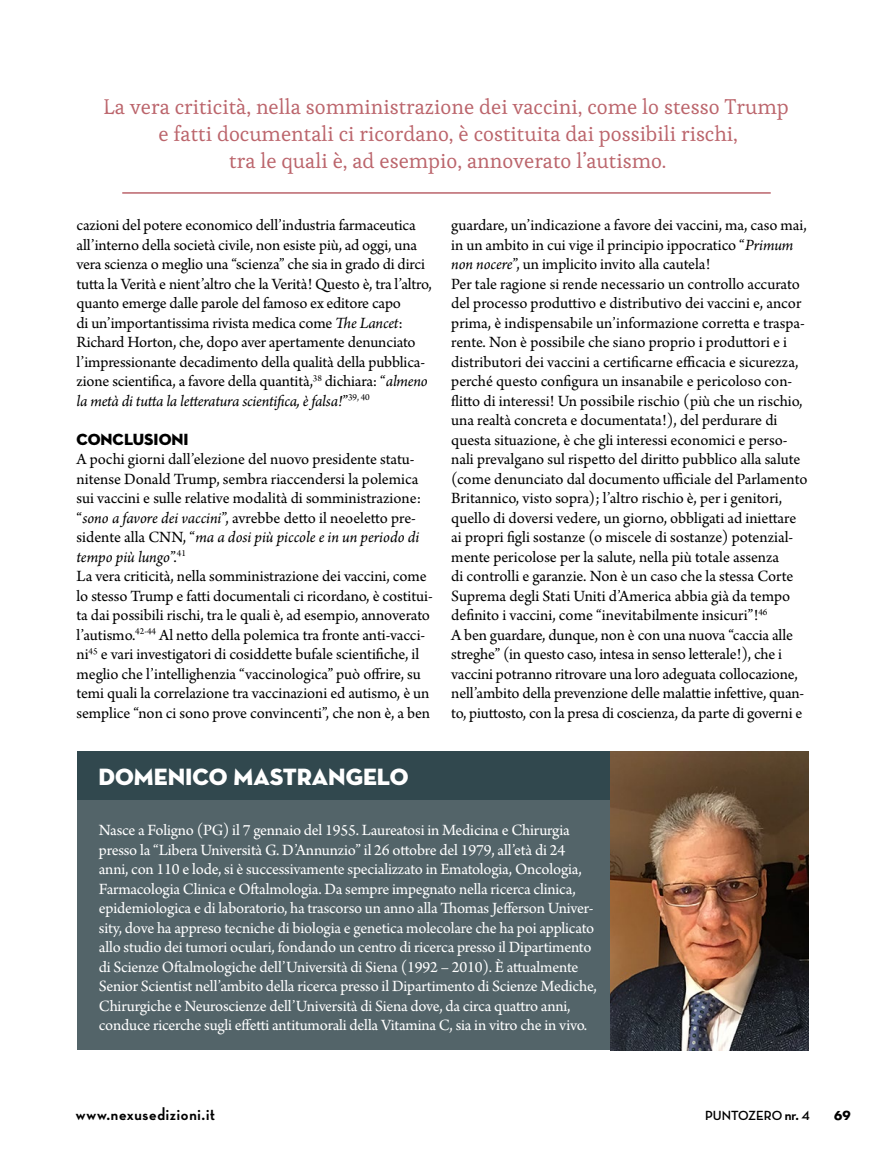
<style>
.page{position:relative;width:893px;height:1170px;background:#fff}
.page>*{position:absolute;margin:0;border:0;box-sizing:border-box;transform-origin:0 0}
.t1{font:24px "Neutra Disp Titling";color:#fff}
.t2{font:21px/27px "Esteban";color:#bb646b;text-align:center}
.t3{font:700 18px "Neutra Disp";letter-spacing:.04em;color:#000}
.t4{font:16.5px/19.5px "Arno Pro";letter-spacing:-.005em;color:#000}
.t5{font:16.5px/19.5px "Arno Pro";letter-spacing:-.01em;color:#fff}
.t6{font:16.5px "Neutra Disp Titling";color:#000}
.t7{font:700 13.5px "Neutra Disp";color:#000}
.t8{font:700 12px "Futura";color:#000}
.s1{font-style:italic}
.s2{font-size:16.5px}
</style>
<div class="page">
<div style="left:78px;top:751px;width:731px;height:298px;background:#536469"></div>
<div style="left:77px;top:751px;width:732px;height:49px;background:#31484e"></div>
<img style="left:610px;top:751px;width:199px;height:298px">
<hr style="left:122px;top:192px;width:649px;height:2px;background:#bb646b">
<p class="t2" style="left:103px;top:93px;width:687px">La vera criticità, nella somministrazione dei vaccini, come lo stesso Trump e fatti documentali ci ricordano, è costituita dai possibili rischi,<br>tra le quali è, ad esempio, annoverato l’autismo.</p>
<p class="t4" style="left:77px;top:216px;width:357px">cazioni del potere economico dell’industria farmaceutica all’interno della società civile, non esiste più, ad oggi, una vera scienza o meglio una “scienza” che sia in grado di dirci tutta la Verità e nient’altro che la Verità! Questo è, tra l’altro, quanto emerge dalle parole del famoso ex editore capo<br>di un’importantissima rivista medica come <span class="s1">The Lancet</span>:<br>Richard Horton, che, dopo aver apertamente denunciato l’impressionante decadimento della qualità della pubblica&shy;zione scientifica, a favore della quantità,<sup>38</sup> dichiara: “<span class="s1">almeno la metà di tutta la letteratura scientifica, è falsa!</span>”<sup>39,</sup> <sup>40</sup></p>
<p class="t6" style="left:77px;top:429px;width:114px">CONCLUSIONI</p>
<p class="t4" style="left:77px;top:450px;width:358px">A pochi giorni dall’elezione del nuovo presidente statu&shy;nitense Donald Trump, sembra riaccendersi la polemica sui vaccini e sulle relative modalità di somministrazione: “<span class="s1">sono a favore dei vaccini</span>”, avrebbe detto il neoeletto pre&shy;sidente alla CNN, “<span class="s1">ma a dosi più piccole e in un periodo di tempo più lungo</span>”.<sup>41<br></sup>La vera criticità, nella somministrazione dei vaccini, come lo stesso Trump e fatti documentali ci ricordano, è costitui&shy;ta dai possibili rischi, tra le quali è, ad esempio, annoverato l’autismo.<sup>42-44</sup> Al netto della polemica tra fronte anti-vacci&shy;ni<sup>45</sup> e vari investigatori di cosiddette bufale scientifiche, il meglio che l’intellighenzia “vaccinologica” può offrire, su temi quali la correlazione tra vaccinazioni ed autismo, è un semplice “non ci sono prove convincenti”, che non è, a ben</p>
<h1 class="t1" style="left:99px;top:761px;width:312px">DOMENICO MASTRANGELO</h1>
<p class="t4" style="left:451px;top:216px;width:358px">guardare, un’indicazione a favore dei vaccini, ma, caso mai, in un ambito in cui vige il principio ippocratico “<span class="s1">Primum non nocere</span>”, un implicito invito alla cautela!<br>Per tale ragione si rende necessario un controllo accurato del processo produttivo e distributivo dei vaccini e, ancor prima, è indispensabile un’informazione corretta e traspa&shy;rente. Non è possibile che siano proprio i produttori e i distributori dei vaccini a certificarne efficacia e sicurezza, perché questo configura un insanabile e pericoloso con&shy;flitto di interessi! Un possibile rischio (più che un rischio, una realtà concreta e documentata!), del perdurare di questa situazione, è che gli interessi economici e perso&shy;nali prevalgano sul rispetto del diritto pubblico alla salute (come denunciato dal documento ufficiale del Parlamento Britannico, visto sopra); l’altro rischio è, per i genitori, quello di doversi vedere, un giorno, obbligati ad iniettare ai propri figli sostanze (o miscele di sostanze) potenzial&shy;mente pericolose per la salute, nella più totale assenza<br>di controlli e garanzie. Non è un caso che la stessa Corte Suprema degli Stati Uniti d’America abbia già da tempo definito i vaccini, come “inevitabilmente insicuri”!<sup>46<br></sup>A ben guardare, dunque, non è con una nuova “caccia alle streghe” (in questo caso, intesa in senso letterale!), che i vaccini potranno ritrovare una loro adeguata collocazione, nell’ambito della prevenzione delle malattie infettive, quan&shy;to, piuttosto, con la presa di coscienza, da parte di governi e</p>
<p class="t5" style="left:99px;top:821px;width:499px">Nasce a Foligno (PG) il 7 gennaio del 1955. Laureatosi in Medicina e Chirurgia presso la “Libera Università G. D’Annunzio” il 26 ottobre del 1979, all’età di 24 anni, con 110 e lode, si è successivamente specializzato in Ematologia, Oncologia, Farmacologia Clinica e Oftalmologia. Da sempre impegnato nella ricerca clinica, epidemiologica e di laboratorio, ha trascorso un anno alla Thomas Jefferson Univer&shy;sity, dove ha appreso tecniche di biologia e genetica molecolare che ha poi applicato allo studio dei tumori oculari, fondando un centro di ricerca presso il Dipartimento di Scienze Oftalmologiche dell’Università di Siena (1992 – 2010). È attualmente Senior Scientist nell’ambito della ricerca presso il Dipartimento di Scienze Mediche, Chirurgiche e Neuroscienze dell’Università di Siena dove, da circa quattro anni, conduce ricerche sugli effetti antitumorali della Vitamina C, sia in vitro che in vivo.</p>
<p class="t3" style="left:76px;top:1103px;width:141px">www.nexusedizioni.it</p>
<p class="t7" style="left:705px;top:1108px;width:106px">PUNTOZERO <span class="s2">nr.</span> 4</p>
<p class="t8" style="left:834px;top:1107px;width:18px">69</p>
</div>
